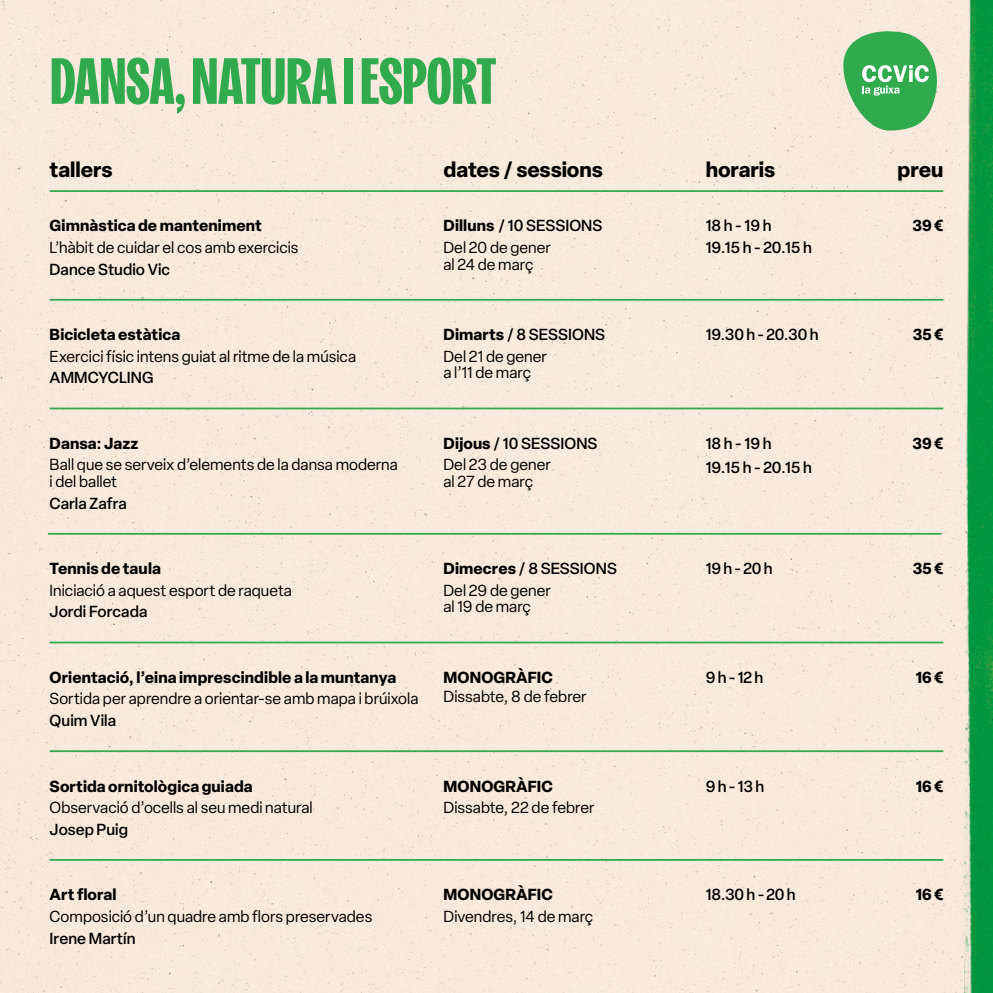
<style>
.page{position:relative;width:993px;height:993px;background:#fff}
.page>*{position:absolute;margin:0;border:0;box-sizing:border-box;transform-origin:0 0}
.t1{font:900 extra-condensed 61.25px "Kensington";letter-spacing:-.015em;color:#30aa4d}
.t2{font:700 21px "Elza";letter-spacing:-.005em;color:#000}
.t3{font:15.75px/16.6px "Elza";letter-spacing:.005em;color:#000}
.t4{font:500 15.75px "Elza";letter-spacing:.005em;color:#000}
.t5{font:700 15.75px "Elza";letter-spacing:.005em;color:#000}
.s1{font-weight:700}
.s2{font-weight:500}
</style>
<div class="page">
<div style="left:0;top:0;width:963px;height:992px;background:#f7e9dc"></div>
<hr style="left:50px;top:190px;width:893px;height:2px;background:#30aa4d">
<hr style="left:50px;top:299px;width:893px;height:1px;background:#30aa4d">
<hr style="left:50px;top:641px;width:893px;height:2px;background:#30aa4d">
<hr style="left:50px;top:407px;width:893px;height:2px;background:#30aa4d">
<hr style="left:48px;top:532px;width:893px;height:2px;background:#30aa4d">
<hr style="left:50px;top:750px;width:893px;height:1px;background:#30aa4d">
<hr style="left:50px;top:858px;width:893px;height:2px;background:#30aa4d">
<svg style="left:842px;top:27px;width:98px;height:104px;background:#73c07f"></svg>
<img style="left:963px;top:0;width:29px;height:992px">
<h1 class="t1" style="left:50px;top:36px;width:448px">DANSA, NATURA I ESPORT</h1>
<h2 class="t2" style="left:50px;top:155px;width:64px">tallers</h2>
<h2 class="t2" style="left:443px;top:155px;width:161px">dates / sessions</h2>
<h2 class="t2" style="left:705px;top:155px;width:71px">horaris</h2>
<h2 class="t2" style="left:897px;top:155px;width:47px">preu</h2>
<p class="t5" style="left:50px;top:214px;width:214px">Gimnàstica de manteniment</p>
<p class="t3" style="left:50px;top:239px;width:250px">L’hàbit de cuidar el cos amb exercicis</p>
<p class="t4" style="left:50px;top:258px;width:122px">Dance Studio Vic</p>
<p class="t5" style="left:50px;top:323px;width:132px">Bicicleta estàtica</p>
<p class="t3" style="left:50px;top:348px;width:308px">Exercici físic intens guiat al ritme de la música</p>
<p class="t4" style="left:50px;top:367px;width:105px">AMMCYCLING</p>
<p class="t5" style="left:50px;top:431px;width:90px">Dansa: Jazz</p>
<p class="t3" style="left:50px;top:456px;width:349px">Ball que se serveix d’elements de la dansa moderna i del ballet</p>
<p class="t4" style="left:50px;top:492px;width:79px">Carla Zafra</p>
<p class="t5" style="left:50px;top:557px;width:113px">Tennis de taula</p>
<p class="t3" style="left:50px;top:581px;width:244px">Iniciació a aquest esport de raqueta</p>
<p class="t4" style="left:50px;top:600px;width:99px">Jordi Forcada</p>
<p class="t5" style="left:50px;top:665px;width:348px">Orientació, l’eina imprescindible a la muntanya</p>
<p class="t3" style="left:50px;top:690px;width:370px">Sortida per aprendre a orientar-se amb mapa i brúixola</p>
<p class="t4" style="left:50px;top:709px;width:68px">Quim Vila</p>
<p class="t5" style="left:50px;top:774px;width:204px">Sortida ornitològica guiada</p>
<p class="t3" style="left:50px;top:799px;width:264px">Observació d’ocells al seu medi natural</p>
<p class="t4" style="left:50px;top:818px;width:80px">Josep Puig</p>
<p class="t5" style="left:50px;top:883px;width:68px">Art floral</p>
<p class="t3" style="left:50px;top:907px;width:324px">Composició d’un quadre amb flors preservades</p>
<p class="t4" style="left:50px;top:926px;width:87px">Irene Martín</p>
<p class="t3" style="left:443px;top:215px;width:160px;line-height:21.5px"><span class="s1">Dilluns</span> <span class="s2">/ 10 SESSIONS<br></span>Del 20 de gener</p>
<p class="t3" style="left:443px;top:256px;width:91px">al 24 de març</p>
<p class="t4" style="left:705px;top:215px;width:67px">18 h - 19 h</p>
<p class="t5" style="left:912px;top:214px;width:32px">39 €</p>
<p class="t4" style="left:705px;top:236px;width:108px">19.15 h - 20.15 h</p>
<p class="t4" style="left:443px;top:323px;width:163px"><span class="s1">Dimarts</span> / 8 SESSIONS</p>
<p class="t4" style="left:705px;top:323px;width:114px">19.30 h - 20.30 h</p>
<p class="t5" style="left:912px;top:323px;width:32px">35 €</p>
<p class="t3" style="left:443px;top:348px;width:105px">Del 21 de gener a l’11 de març</p>
<p class="t3" style="left:443px;top:432px;width:155px;line-height:21.5px"><span class="s1">Dijous</span> <span class="s2">/ 10 SESSIONS<br></span>Del 23 de gener</p>
<p class="t3" style="left:443px;top:473px;width:91px">al 27 de març</p>
<p class="t4" style="left:705px;top:432px;width:67px">18 h - 19 h</p>
<p class="t5" style="left:912px;top:431px;width:32px">39 €</p>
<p class="t4" style="left:705px;top:456px;width:108px">19.15 h - 20.15 h</p>
<p class="t4" style="left:443px;top:557px;width:175px"><span class="s1">Dimecres</span> / 8 SESSIONS</p>
<p class="t4" style="left:705px;top:557px;width:68px">19 h - 20 h</p>
<p class="t5" style="left:912px;top:557px;width:32px">35 €</p>
<p class="t3" style="left:443px;top:581px;width:109px">Del 29 de gener al 19 de març</p>
<p class="t5" style="left:443px;top:665px;width:111px">MONOGRÀFIC</p>
<p class="t4" style="left:705px;top:666px;width:59px">9 h - 12 h</p>
<p class="t5" style="left:915px;top:665px;width:29px">16 €</p>
<p class="t3" style="left:443px;top:688px;width:145px">Dissabte, 8 de febrer</p>
<p class="t5" style="left:443px;top:774px;width:111px">MONOGRÀFIC</p>
<p class="t4" style="left:705px;top:775px;width:60px">9 h - 13 h</p>
<p class="t5" style="left:915px;top:774px;width:29px">16 €</p>
<p class="t3" style="left:443px;top:799px;width:152px">Dissabte, 22 de febrer</p>
<p class="t5" style="left:443px;top:883px;width:111px">MONOGRÀFIC</p>
<p class="t4" style="left:705px;top:883px;width:91px">18.30 h - 20 h</p>
<p class="t5" style="left:915px;top:883px;width:29px">16 €</p>
<p class="t3" style="left:443px;top:907px;width:151px">Divendres, 14 de març</p>
</div>
